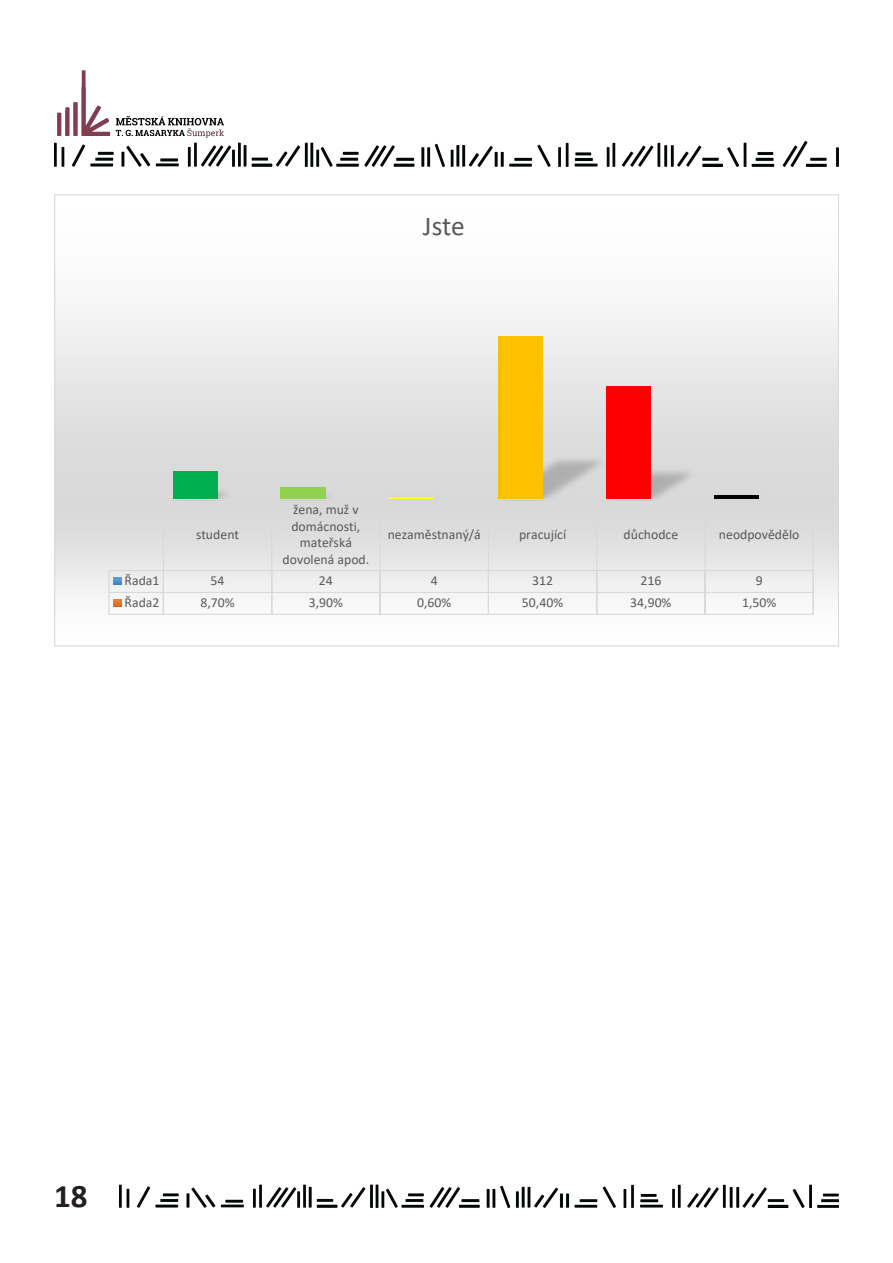
<style>
.page{position:relative;width:893px;height:1263px;background:#fff}
.page>*{position:absolute;margin:0;border:0;box-sizing:border-box;transform-origin:0 0}
.t1{font:700 33px "Calibri";color:#231f20}
.t2{font:27.3px "Calibri";color:#595959}
.t3{font:13.65px/16.6px "Calibri";color:#595959;text-align:center}
</style>
<div class="page">
<img style="left:57px;top:70px;width:167px;height:68px">
<img style="left:54px;top:142px;width:785px;height:24px">
<img style="left:119px;top:1184px;width:720px;height:24px">
<svg style="left:56px;top:310px;width:781px;height:305px"></svg>
<img style="left:163px;top:484px;width:74px;height:17px">
<img style="left:272px;top:487px;width:68px;height:14px">
<img style="left:317px;top:490px;width:108px;height:11px">
<img style="left:488px;top:453px;width:118px;height:48px">
<img style="left:597px;top:464px;width:105px;height:37px">
<img style="left:641px;top:489px;width:129px;height:12px">
<img style="left:208px;top:490px;width:64px;height:11px">
<img style="left:425px;top:490px;width:64px;height:11px">
<img style="left:533px;top:490px;width:64px;height:11px">
<img style="left:750px;top:490px;width:63px;height:11px">
<div style="left:173px;top:471px;width:45px;height:28px;background:#00b050"></div>
<div style="left:281px;top:487px;width:45px;height:12px;background:#92d050"></div>
<hr style="left:389px;top:497px;width:45px;height:2px;background:#ff0">
<div style="left:498px;top:336px;width:44px;height:163px;background:#ffc000"></div>
<div style="left:606px;top:386px;width:45px;height:113px;background:#f00"></div>
<hr style="left:714px;top:495px;width:45px;height:4px;background:#000">
<hr style="left:163px;top:499px;width:650px;height:1px;background:#d9d9d9">
<hr style="left:163px;top:499px;width:1px;height:71px;background:#d9d9d9">
<hr style="left:271px;top:499px;width:1px;height:71px;background:#d9d9d9">
<hr style="left:379px;top:499px;width:2px;height:71px;background:#d9d9d9">
<hr style="left:488px;top:499px;width:1px;height:71px;background:#d9d9d9">
<hr style="left:596px;top:499px;width:1px;height:71px;background:#d9d9d9">
<hr style="left:704px;top:499px;width:2px;height:71px;background:#d9d9d9">
<hr style="left:813px;top:499px;width:1px;height:71px;background:#d9d9d9">
<hr style="left:109px;top:570px;width:704px;height:1px;background:#d9d9d9">
<hr style="left:108px;top:570px;width:2px;height:22px;background:#d9d9d9">
<hr style="left:379px;top:570px;width:2px;height:22px;background:#d9d9d9">
<hr style="left:704px;top:570px;width:2px;height:22px;background:#d9d9d9">
<svg style="left:114px;top:577px;width:7px;height:8px"></svg>
<hr style="left:109px;top:592px;width:704px;height:1px;background:#d9d9d9">
<hr style="left:108px;top:592px;width:2px;height:22px;background:#d9d9d9">
<hr style="left:109px;top:614px;width:704px;height:1px;background:#d9d9d9">
<svg style="left:163px;top:571px;width:1px;height:43px"></svg>
<svg style="left:271px;top:571px;width:1px;height:43px"></svg>
<hr style="left:379px;top:592px;width:2px;height:22px;background:#d9d9d9">
<svg style="left:488px;top:571px;width:1px;height:43px"></svg>
<svg style="left:596px;top:571px;width:1px;height:43px"></svg>
<hr style="left:704px;top:592px;width:2px;height:22px;background:#d9d9d9">
<svg style="left:813px;top:570px;width:1px;height:44px"></svg>
<svg style="left:114px;top:599px;width:7px;height:8px"></svg>
<p class="t2" style="left:423px;top:207px;width:43px">Jste</p>
<p class="t3" style="left:196px;top:526px;width:45px">student</p>
<p class="t3" style="left:283px;top:501px;width:88px">žena, muž v domácnosti, mateřská dovolená apod.</p>
<p class="t3" style="left:388px;top:526px;width:95px">nezaměstnaný/á</p>
<p class="t3" style="left:519px;top:526px;width:49px">pracující</p>
<p class="t3" style="left:623px;top:526px;width:56px">důchodce</p>
<p class="t3" style="left:719px;top:526px;width:82px">neodpovědělo</p>
<p class="t3" style="left:125px;top:572px;width:36px">Řada1</p>
<p class="t3" style="left:211px;top:572px;width:15px">54</p>
<p class="t3" style="left:319px;top:572px;width:15px">24</p>
<p class="t3" style="left:431px;top:572px;width:8px">4</p>
<p class="t3" style="left:532px;top:572px;width:22px">312</p>
<p class="t3" style="left:640px;top:572px;width:22px">216</p>
<p class="t3" style="left:756px;top:572px;width:8px">9</p>
<p class="t3" style="left:125px;top:594px;width:36px">Řada2</p>
<p class="t3" style="left:201px;top:594px;width:36px">8,70%</p>
<p class="t3" style="left:309px;top:594px;width:36px">3,90%</p>
<p class="t3" style="left:417px;top:594px;width:36px">0,60%</p>
<p class="t3" style="left:522px;top:594px;width:43px">50,40%</p>
<p class="t3" style="left:630px;top:594px;width:43px">34,90%</p>
<p class="t3" style="left:742px;top:594px;width:36px">1,50%</p>
<p class="t1" style="left:54px;top:1173px;width:35px">18</p>
</div>
